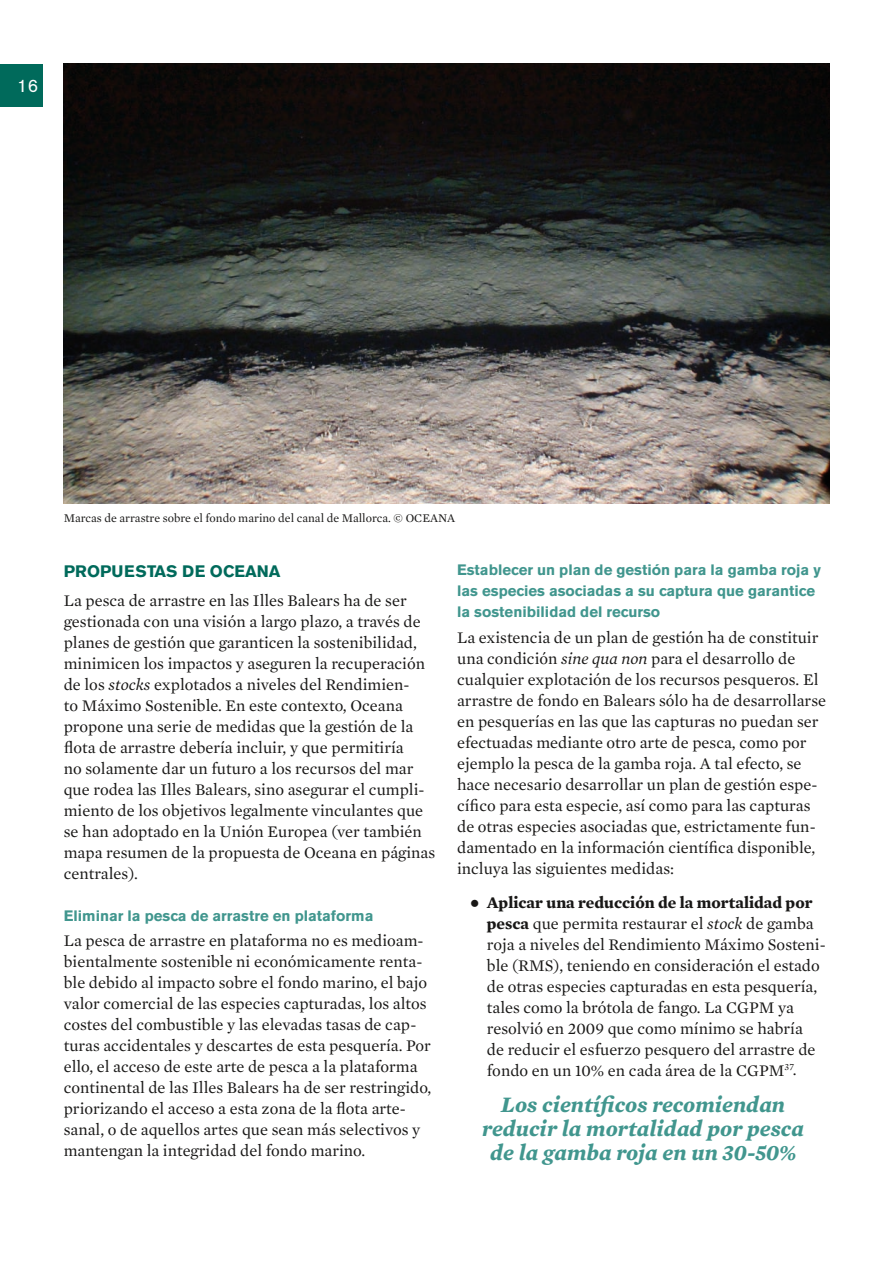
<style>
.page{position:relative;width:893px;height:1263px;background:#fff}
.page>*{position:absolute;margin:0;border:0;box-sizing:border-box;transform-origin:0 0}
.t1{font:italic 700 22.5px/24px "Mercury Text G1";color:#41968e;text-align:center}
.t2{font:18px "Akzidenz Grotesk BE";color:#fff}
.t3{font:16.5px/21px "Mercury Text G1";color:#181716}
.t4{font:700 16.5px "Akzidenz Grotesk BE";color:#006a5b}
.t5{font:700 15px/21px "Akzidenz Grotesk BE";color:#41968e}
.t6{font:12px "Mercury Text G1";color:#181716}
.s1{font-style:italic}
.s2{font-family:"Arial";font-weight:900}
.s3{font-weight:700}
</style>
<div class="page">
<div style="left:0;top:64px;width:43px;height:42px;background:#006a5b"></div>
<img style="left:64px;top:64px;width:765px;height:440px">
<p class="t2" style="left:17px;top:75px;width:22px">16</p>
<p class="t6" style="left:64px;top:511px;width:393px">Marcas de arrastre sobre el fondo marino del canal de Mallorca. © OCEANA</p>
<p class="t4" style="left:64px;top:561px;width:218px">PROPUESTAS DE OCEANA</p>
<p class="t3" style="left:64px;top:590px;width:373px">La pesca de arrastre en las Illes Balears ha de ser gestionada con una visión a largo plazo, a través de planes de gestión que garanticen la sostenibilidad, minimicen los impactos y aseguren la recuperación de los <span class="s1">stocks</span> explotados a niveles del Rendimien‑<br>to Máximo Sostenible. En este contexto, Oceana propone una serie de medidas que la gestión de la flota de arrastre debería incluir, y que permitiría<br>no solamente dar un futuro a los recursos del mar que rodea las Illes Balears, sino asegurar el cumpli‑ miento de los objetivos legalmente vinculantes que se han adoptado en la Unión Europea (ver también mapa resumen de la propuesta de Oceana en páginas centrales).</p>
<p class="t5" style="left:64px;top:905px;width:311px">Eliminar la pesca de arrastre en plataforma</p>
<p class="t3" style="left:64px;top:930px;width:369px">La pesca de arrastre en plataforma no es medioam‑ bientalmente sostenible ni económicamente renta‑ ble debido al impacto sobre el fondo marino, el bajo valor comercial de las especies capturadas, los altos costes del combustible y las elevadas tasas de cap‑ turas accidentales y descartes de esta pesquería. Por ello, el acceso de este arte de pesca a la plataforma continental de las Illes Balears ha de ser restringido, priorizando el acceso a esta zona de la flota arte‑ sanal, o de aquellos artes que sean más selectivos y mantengan la integridad del fondo marino.</p>
<p class="t5" style="left:457px;top:560px;width:365px">Establecer un plan de gestión para la gamba roja y las especies asociadas a su captura que garantice la sostenibilidad del recurso</p>
<p class="t3" style="left:457px;top:627px;width:370px">La existencia de un plan de gestión ha de constituir una condición <span class="s1">sine qua non</span> para el desarrollo de cualquier explotación de los recursos pesqueros. El arrastre de fondo en Balears sólo ha de desarrollarse en pesquerías en las que las capturas no puedan ser efectuadas mediante otro arte de pesca, como por ejemplo la pesca de la gamba roja. A tal efecto, se hace necesario desarrollar un plan de gestión espe‑ cífico para esta especie, así como para las capturas de otras especies asociadas que, estrictamente fun‑ damentado en la información científica disponible, incluya las siguientes medidas:</p>
<p class="t3" style="left:487px;top:891px;width:340px;text-indent:-17px"><span class="s2">●</span> <span class="s3">Aplicar una reducción de la mortalidad por pesca</span> que permita restaurar el <span class="s1">stock</span> de gamba roja a niveles del Rendimiento Máximo Sosteni‑ ble (RMS), teniendo en consideración el estado de otras especies capturadas en esta pesquería, tales como la brótola de fango. La CGPM ya resolvió en 2009 que como mínimo se habría<br>de reducir el esfuerzo pesquero del arrastre de fondo en un 10% en cada área de la CGPM<sup>37</sup>.</p>
<h1 class="t1" style="left:482px;top:1092px;width:323px">Los científicos recomiendan reducir la mortalidad por pesca de la gamba roja en un 30‑50%</h1>
</div>
